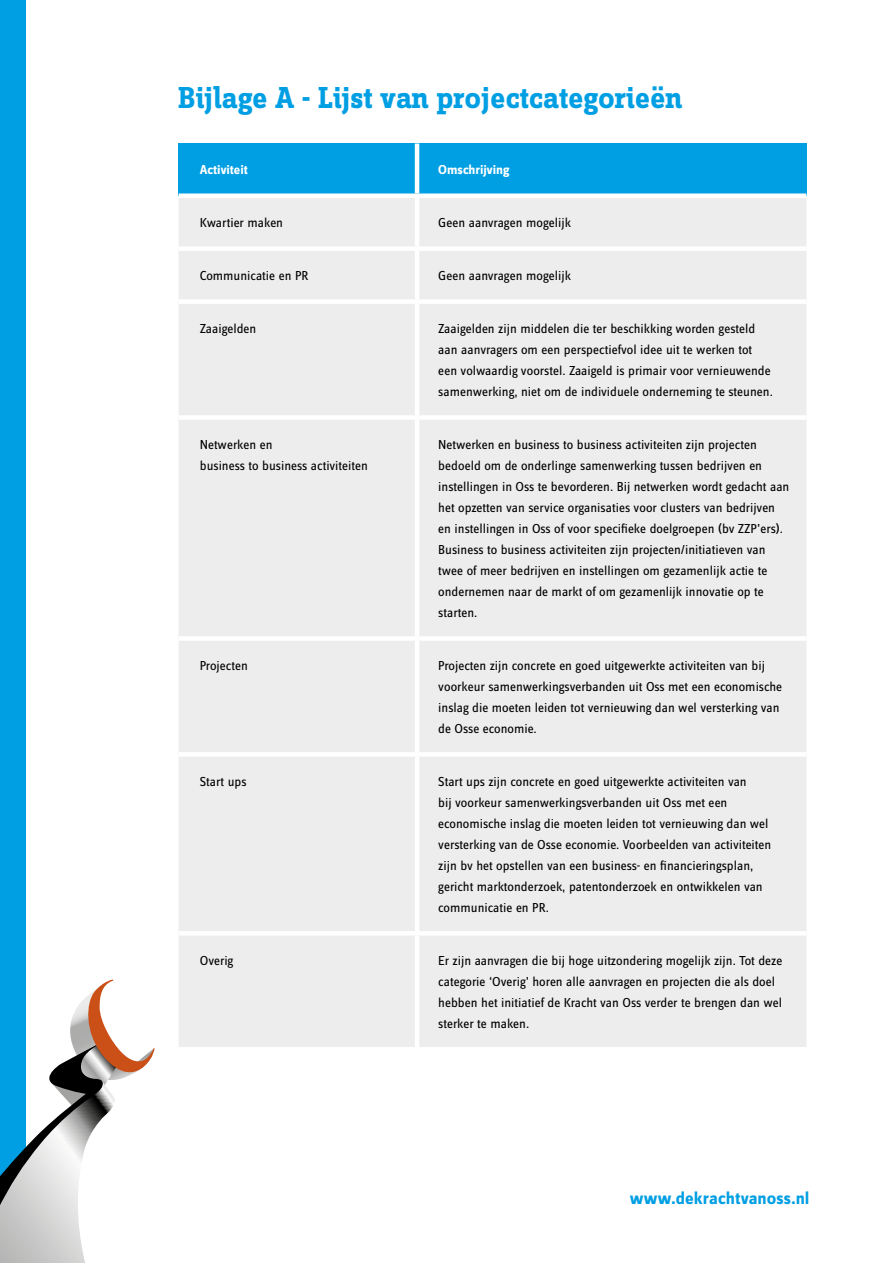
<style>
.page{position:relative;width:893px;height:1263px;background:#fff}
.page>*{position:absolute;margin:0;border:0;box-sizing:border-box;transform-origin:0 0}
.t1{font:700 31.5px "Zine Slab Dis";color:#009fe3}
.t2{font:18px "Zine Sans Dis Bold Roman Tf";color:#009fe3}
.t3{font:13.5px/21px "Zine Sans Dis";color:#000}
.t4{font:700 13.5px "Zine Sans Dis";color:#fff}
</style>
<div class="page">
<div style="left:0;top:0;width:26px;height:1191px;background:#009fe3"></div>
<svg style="left:0;top:979px;width:154px;height:284px"></svg>
<div style="left:179px;top:144px;width:238px;height:52px;background:#009fe3"></div>
<div style="left:417px;top:144px;width:389px;height:52px;background:#009fe3"></div>
<div style="left:179px;top:198px;width:627px;height:849px;background:#ededed"></div>
<hr style="left:415px;top:198px;width:4px;height:48px;background:#fff">
<div style="left:179px;top:246px;width:238px;height:5px;background:#fff"></div>
<div style="left:417px;top:246px;width:389px;height:5px;background:#fff"></div>
<hr style="left:415px;top:251px;width:4px;height:48px;background:#fff">
<div style="left:179px;top:299px;width:238px;height:5px;background:#fff"></div>
<div style="left:417px;top:299px;width:389px;height:5px;background:#fff"></div>
<hr style="left:415px;top:304px;width:4px;height:111px;background:#fff">
<div style="left:179px;top:415px;width:238px;height:5px;background:#fff"></div>
<div style="left:417px;top:415px;width:389px;height:5px;background:#fff"></div>
<hr style="left:415px;top:420px;width:4px;height:216px;background:#fff">
<div style="left:179px;top:636px;width:238px;height:5px;background:#fff"></div>
<div style="left:417px;top:636px;width:389px;height:5px;background:#fff"></div>
<hr style="left:415px;top:641px;width:4px;height:111px;background:#fff">
<div style="left:179px;top:752px;width:238px;height:5px;background:#fff"></div>
<div style="left:417px;top:752px;width:389px;height:5px;background:#fff"></div>
<hr style="left:415px;top:757px;width:4px;height:174px;background:#fff">
<hr style="left:179px;top:931px;width:238px;height:4px;background:#fff">
<hr style="left:417px;top:931px;width:389px;height:4px;background:#fff">
<hr style="left:415px;top:935px;width:4px;height:112px;background:#fff">
<hr style="left:415px;top:144px;width:4px;height:49px;background:#fff">
<div style="left:179px;top:193px;width:238px;height:5px;background:#fff"></div>
<div style="left:417px;top:193px;width:389px;height:5px;background:#fff"></div>
<h1 class="t1" style="left:179px;top:81px;width:505px">Bijlage A - Lijst van projectcategorieën</h1>
<p class="t4" style="left:200px;top:163px;width:49px">Activiteit</p>
<p class="t4" style="left:438px;top:163px;width:73px">Omschrijving</p>
<p class="t3" style="left:200px;top:213px;width:85px">Kwartier maken</p>
<p class="t3" style="left:438px;top:213px;width:134px">Geen aanvragen mogelijk</p>
<p class="t3" style="left:200px;top:266px;width:110px">Communicatie en PR</p>
<p class="t3" style="left:438px;top:266px;width:134px">Geen aanvragen mogelijk</p>
<p class="t3" style="left:200px;top:319px;width:58px">Zaaigelden</p>
<p class="t3" style="left:438px;top:319px;width:336px">Zaaigelden zijn middelen die ter beschikking worden gesteld aan aanvragers om een perspectiefvol idee uit te werken tot een volwaardig voorstel. Zaaigeld is primair voor vernieuwende samenwerking, niet om de individuele onderneming te steunen.</p>
<p class="t3" style="left:200px;top:435px;width:170px">Netwerken en<br>business to business activiteiten</p>
<p class="t3" style="left:438px;top:435px;width:353px">Netwerken en business to business activiteiten zijn projecten bedoeld om de onderlinge samenwerking tussen bedrijven en instellingen in Oss te bevorderen. Bij netwerken wordt gedacht aan het opzetten van service organisaties voor clusters van bedrijven en instellingen in Oss of voor specifieke doelgroepen (bv ZZP’ers).<br>Business to business activiteiten zijn projecten/initiatieven van twee of meer bedrijven en instellingen om gezamenlijk actie te ondernemen naar de markt of om gezamenlijk innovatie op te starten.</p>
<p class="t3" style="left:200px;top:656px;width:50px">Projecten</p>
<p class="t3" style="left:438px;top:656px;width:345px">Projecten zijn concrete en goed uitgewerkte activiteiten van bij voorkeur samenwerkingsverbanden uit Oss met een economische inslag die moeten leiden tot vernieuwing dan wel versterking van de Osse economie.</p>
<p class="t3" style="left:200px;top:772px;width:48px">Start ups</p>
<p class="t3" style="left:438px;top:772px;width:335px">Start ups zijn concrete en goed uitgewerkte activiteiten van<br>bij voorkeur samenwerkingsverbanden uit Oss met een economische inslag die moeten leiden tot vernieuwing dan wel versterking van de Osse economie. Voorbeelden van activiteiten zijn bv het opstellen van een business- en financieringsplan, gericht marktonderzoek, patentonderzoek en ontwikkelen van communicatie en PR.</p>
<p class="t3" style="left:200px;top:951px;width:35px">Overig</p>
<p class="t3" style="left:438px;top:951px;width:346px">Er zijn aanvragen die bij hoge uitzondering mogelijk zijn. Tot deze categorie ‘Overig’ horen alle aanvragen en projecten die als doel hebben het initiatief de Kracht van Oss verder te brengen dan wel sterker te maken.</p>
<h2 class="t2" style="left:630px;top:1188px;width:181px">www.dekrachtvanoss.nl</h2>
</div>
